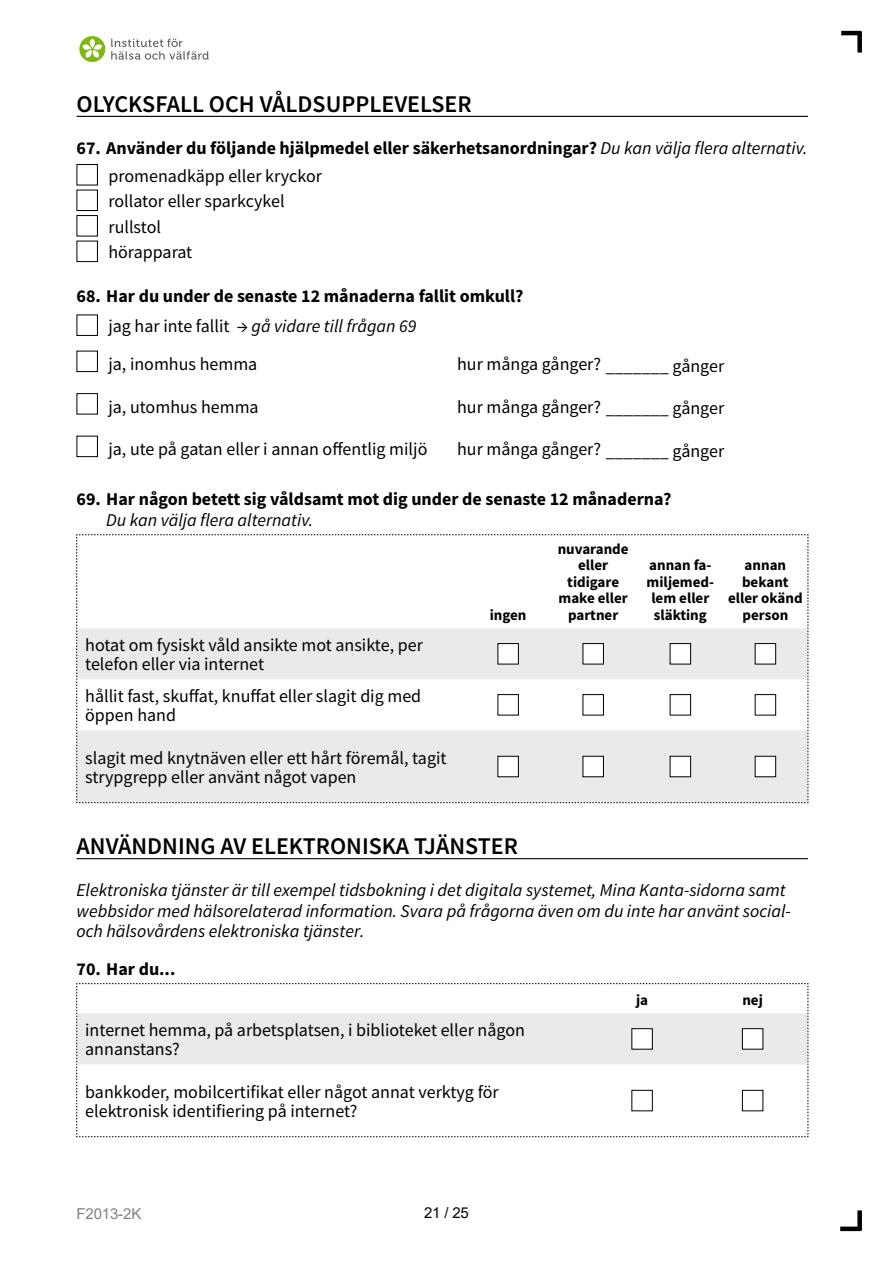
<style>
.page{position:relative;width:893px;height:1263px;background:#fff}
.page>*{position:absolute;margin:0;border:0;box-sizing:border-box;transform-origin:0 0}
.t1{font:600 24px "Source Sans Pro";color:#000}
.t2{font:18px/19.5px "Source Sans Pro";color:#000}
.t3{font:700 18px/28px "Source Sans Pro";color:#000}
.t4{font:italic 18px/20.7px "Source Sans Pro";color:#000}
.t5{font:700 15px/16.5px "Source Sans Pro";color:#000;text-align:center}
.t6{font:15px "Arial";letter-spacing:-.01em;color:#818084}
.t7{font:15px "Arial";color:#000}
.s1{font-weight:400;font-style:italic}
.s2{font-weight:400}
</style>
<div class="page">
<div style="left:840px;top:1226px;width:21px;height:5px;background:#000"></div>
<div style="left:857px;top:1210px;width:5px;height:20px;background:#000"></div>
<div style="left:857px;top:31px;width:5px;height:22px;background:#000"></div>
<hr style="left:841px;top:31px;width:20px;height:4px;background:#000">
<svg style="left:79px;top:36px;width:26px;height:26px"></svg>
<svg style="left:82px;top:39px;width:20px;height:19px"></svg>
<svg style="left:111px;top:39px;width:98px;height:21px"></svg>
<hr style="left:77px;top:116px;width:731px;height:1px;background:#000">
<hr style="left:77px;top:858px;width:731px;height:1px;background:#000">
<div style="left:77px;top:164px;width:21px;height:21px;border:1px solid #000"></div>
<div style="left:77px;top:190px;width:21px;height:21px;border:1px solid #000"></div>
<div style="left:77px;top:215px;width:21px;height:21px;border:1px solid #000"></div>
<div style="left:77px;top:241px;width:21px;height:21px;border:1px solid #000"></div>
<div style="left:77px;top:315px;width:21px;height:21px;border:1px solid #000"></div>
<div style="left:77px;top:351px;width:21px;height:21px;border:1px solid #000"></div>
<div style="left:77px;top:393px;width:21px;height:21px;border:1px solid #000"></div>
<div style="left:77px;top:436px;width:21px;height:21px;border:1px solid #000"></div>
<svg style="left:76px;top:534px;width:733px;height:269px"></svg>
<div style="left:498px;top:643px;width:20px;height:21px;background:#fff"></div>
<div style="left:497px;top:643px;width:22px;height:21px;border:1px solid #000"></div>
<div style="left:583px;top:643px;width:20px;height:21px;background:#fff"></div>
<div style="left:583px;top:643px;width:21px;height:21px;border:1px solid #000"></div>
<div style="left:670px;top:643px;width:21px;height:21px;background:#fff"></div>
<div style="left:670px;top:643px;width:21px;height:21px;border:1px solid #000"></div>
<div style="left:755px;top:643px;width:21px;height:21px;background:#fff"></div>
<div style="left:755px;top:643px;width:21px;height:21px;border:1px solid #000"></div>
<div style="left:498px;top:695px;width:20px;height:20px;background:#fff"></div>
<div style="left:497px;top:694px;width:22px;height:21px;border:1px solid #000"></div>
<div style="left:583px;top:695px;width:20px;height:20px;background:#fff"></div>
<div style="left:583px;top:694px;width:21px;height:21px;border:1px solid #000"></div>
<div style="left:670px;top:695px;width:21px;height:20px;background:#fff"></div>
<div style="left:670px;top:694px;width:21px;height:21px;border:1px solid #000"></div>
<div style="left:755px;top:695px;width:21px;height:20px;background:#fff"></div>
<div style="left:755px;top:694px;width:21px;height:21px;border:1px solid #000"></div>
<div style="left:498px;top:756px;width:20px;height:21px;background:#fff"></div>
<div style="left:497px;top:756px;width:22px;height:21px;border:1px solid #000"></div>
<div style="left:583px;top:756px;width:20px;height:21px;background:#fff"></div>
<div style="left:583px;top:756px;width:21px;height:21px;border:1px solid #000"></div>
<div style="left:670px;top:756px;width:21px;height:21px;background:#fff"></div>
<div style="left:670px;top:756px;width:21px;height:21px;border:1px solid #000"></div>
<div style="left:755px;top:756px;width:21px;height:21px;background:#fff"></div>
<div style="left:755px;top:756px;width:21px;height:21px;border:1px solid #000"></div>
<svg style="left:76px;top:983px;width:733px;height:154px"></svg>
<div style="left:632px;top:1029px;width:20px;height:20px;background:#fff"></div>
<div style="left:631px;top:1028px;width:22px;height:21px;border:1px solid #000"></div>
<div style="left:742px;top:1029px;width:21px;height:20px;background:#fff"></div>
<div style="left:742px;top:1028px;width:21px;height:21px;border:1px solid #000"></div>
<div style="left:632px;top:1090px;width:20px;height:21px;background:#fff"></div>
<div style="left:631px;top:1090px;width:22px;height:21px;border:1px solid #000"></div>
<div style="left:742px;top:1090px;width:21px;height:21px;background:#fff"></div>
<div style="left:742px;top:1090px;width:21px;height:21px;border:1px solid #000"></div>
<h1 class="t1" style="left:77px;top:88px;width:397px">OLYCKSFALL OCH VÅLDSUPPLEVELSER</h1>
<p class="t3" style="left:108px;top:133px;width:701px;text-indent:-32px">67. Använder du följande hjälpmedel eller säkerhetsanordningar? <span class="s1">Du kan välja flera alternativ. </span><span class="s2">promenadkäpp eller kryckor</span></p>
<p class="t2" style="left:108px;top:188px;width:178px;line-height:25.5px">rollator eller sparkcykel rullstol<br>hörapparat</p>
<p class="t3" style="left:108px;top:280px;width:417px;line-height:30.2px;text-indent:-32px">68. Har du under de senaste 12 månaderna fallit omkull? <span class="s2">jag har inte fallit →</span> <span class="s1">gå vidare till frågan 69</span></p>
<p class="t2" style="left:108px;top:354px;width:150px">ja, inomhus hemma</p>
<p class="t2" style="left:457px;top:354px;width:269px">hur många gånger? _______ gånger</p>
<p class="t2" style="left:108px;top:397px;width:152px">ja, utomhus hemma</p>
<p class="t2" style="left:457px;top:397px;width:269px">hur många gånger? _______ gånger</p>
<p class="t2" style="left:108px;top:439px;width:320px">ja, ute på gatan eller i annan offentlig miljö</p>
<p class="t2" style="left:457px;top:439px;width:269px">hur många gånger? _______ gånger</p>
<p class="t3" style="left:77px;top:485px;width:596px">69. Har någon betett sig våldsamt mot dig under de senaste 12 månaderna?</p>
<p class="t4" style="left:106px;top:509px;width:208px">Du kan välja flera alternativ.</p>
<p class="t2" style="left:85px;top:635px;width:339px">hotat om fysiskt våld ansikte mot ansikte, per telefon eller via internet</p>
<p class="t2" style="left:85px;top:686px;width:338px">hållit fast, skuffat, knuffat eller slagit dig med öppen hand</p>
<p class="t2" style="left:85px;top:748px;width:363px">slagit med knytnäven eller ett hårt föremål, tagit strypgrepp eller använt något vapen</p>
<p class="t5" style="left:490px;top:606px;width:38px">ingen</p>
<p class="t5" style="left:558px;top:540px;width:72px">nuvarande eller tidigare make eller partner</p>
<p class="t5" style="left:647px;top:557px;width:69px">annan fa&shy;miljemed&shy;lem eller släkting</p>
<p class="t5" style="left:728px;top:557px;width:76px">annan bekant eller okänd person</p>
<h1 class="t1" style="left:77px;top:830px;width:443px">ANVÄNDNING AV ELEKTRONISKA TJÄNSTER</h1>
<p class="t4" style="left:77px;top:879px;width:716px">Elektroniska tjänster är till exempel tidsbokning i det digitala systemet, Mina Kanta-sidorna samt webbsidor med hälsorelaterad information. Svara på frågorna även om du inte har använt social&shy;och hälsovårdens elektroniska tjänster.</p>
<p class="t3" style="left:77px;top:955px;width:100px">70. Har du...</p>
<p class="t5" style="left:636px;top:991px;width:14px">ja</p>
<p class="t5" style="left:742px;top:991px;width:22px">nej</p>
<p class="t2" style="left:85px;top:1020px;width:441px">internet hemma, på arbetsplatsen, i biblioteket eller någon annanstans?</p>
<p class="t2" style="left:85px;top:1082px;width:415px">bankkoder, mobilcertifikat eller något annat verktyg för elektronisk identifiering på internet?</p>
<p class="t6" style="left:77px;top:1203px;width:66px">F2013-2K</p>
<p class="t7" style="left:424px;top:1203px;width:46px">21 / 25</p>
</div>
